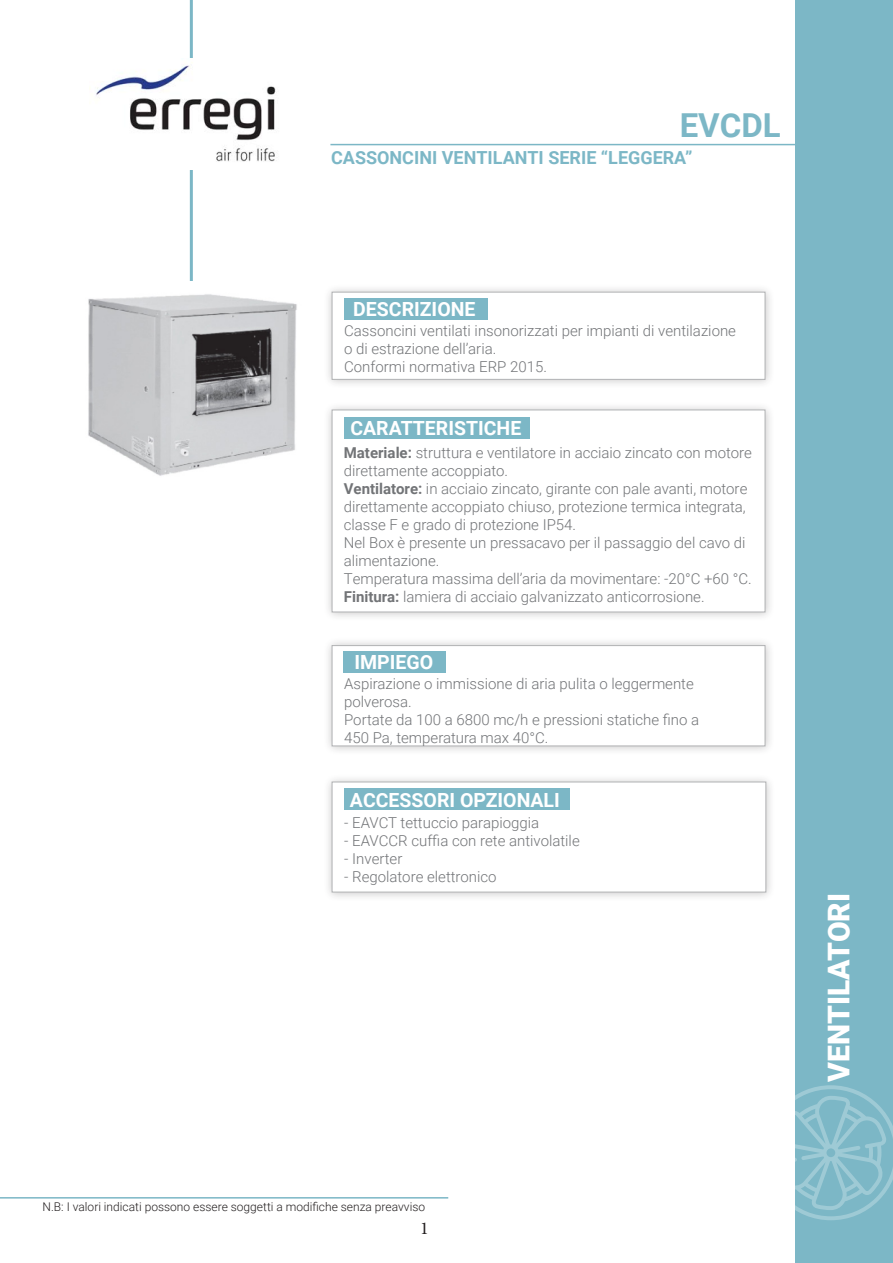
<style>
.page{position:relative;width:893px;height:1263px;background:#fff}
.page>*{position:absolute;margin:0;border:0;box-sizing:border-box;transform-origin:0 0}
.t1{font:700 33px "Roboto";color:#7cb7c6}
.t2{font:900 30px "Roboto";color:#fff}
.t3{font:700 19.5px "Roboto";color:#fff}
.t4{font:700 18px "Roboto";color:#7cb7c6}
.t5{font:18px "Minion Pro";color:#231f20}
.t6{font:300 15px/18px "Roboto";color:#727477}
.t7{font:300 12px "Roboto";color:#231f20}
.s1{font-weight:700}
</style>
<div class="page">
<div style="left:323px;top:773px;width:453px;height:129px;background:#231f20;opacity:.46"></div>
<div style="left:332px;top:782px;width:434px;height:110px;background:#fff"></div>
<div style="left:323px;top:283px;width:452px;height:107px;background:#231f20;opacity:.46"></div>
<div style="left:332px;top:292px;width:433px;height:88px;background:#fff"></div>
<div style="left:795px;top:0;width:98px;height:1263px;background:#7cb7c6"></div>
<hr style="left:330px;top:144px;width:483px;height:1px;background:#7cb7c6">
<hr style="left:190px;top:0;width:3px;height:58px;background:#7cb7c6">
<hr style="left:190px;top:169px;width:3px;height:133px;background:#7cb7c6">
<div style="left:344px;top:298px;width:143px;height:22px;background:#7cb7c6"></div>
<div style="left:344px;top:789px;width:226px;height:21px;background:#7cb7c6"></div>
<img style="left:89px;top:65px;width:187px;height:105px">
<img style="left:88px;top:282px;width:209px;height:194px">
<hr style="left:0;top:1197px;width:448px;height:1px;background:#7cb7c6">
<svg style="left:795px;top:1085px;width:98px;height:135px"></svg>
<div style="left:323px;top:401px;width:452px;height:221px;background:#231f20;opacity:.46"></div>
<div style="left:332px;top:410px;width:433px;height:202px;background:#fff"></div>
<div style="left:344px;top:417px;width:185px;height:22px;background:#7cb7c6"></div>
<div style="left:323px;top:637px;width:452px;height:119px;background:#231f20;opacity:.46"></div>
<div style="left:332px;top:645px;width:433px;height:101px;background:#fff"></div>
<div style="left:344px;top:651px;width:102px;height:22px;background:#7cb7c6"></div>
<p class="t1" style="left:680px;top:102px;width:103px">EVCDL</p>
<p class="t4" style="left:331px;top:145px;width:363px">CASSONCINI VENTILANTI SERIE “LEGGERA”</p>
<p class="t3" style="left:353px;top:295px;width:124px">DESCRIZIONE</p>
<p class="t6" style="left:344px;top:321px;width:393px">Cassoncini ventilati insonorizzati per impianti di ventilazione</p>
<p class="t6" style="left:344px;top:339px;width:154px">o di estrazione dell’aria.</p>
<p class="t6" style="left:344px;top:357px;width:204px">Conformi normativa ERP 2015.</p>
<p class="t3" style="left:350px;top:415px;width:172px">CARATTERISTICHE</p>
<p class="t6" style="left:344px;top:443px;width:410px"><span class="s1">Materiale:</span> struttura e ventilatore in acciaio zincato con motore direttamente accoppiato.</p>
<p class="t6" style="left:344px;top:479px;width:405px;text-align:justify"><span class="s1">Ventilatore:</span> in acciaio zincato, girante con pale avanti, motore direttamente accoppiato chiuso, protezione termica integrata, classe F e grado di protezione IP54.</p>
<p class="t6" style="left:344px;top:533px;width:403px">Nel Box è presente un pressacavo per il passaggio del cavo di alimentazione.</p>
<p class="t6" style="left:344px;top:569px;width:410px">Temperatura massima dell’aria da movimentare: -20°C +60 °C.</p>
<p class="t6" style="left:344px;top:587px;width:362px"><span class="s1">Finitura:</span> lamiera di acciaio galvanizzato anticorrosione.</p>
<p class="t3" style="left:354px;top:648px;width:80px">IMPIEGO</p>
<p class="t6" style="left:344px;top:674px;width:351px">Aspirazione o immissione di aria pulita o leggermente</p>
<p class="t6" style="left:344px;top:692px;width:69px">polverosa.</p>
<p class="t6" style="left:344px;top:710px;width:357px">Portate da 100 a 6800 mc/h e pressioni statiche fino a</p>
<p class="t6" style="left:344px;top:728px;width:206px">450 Pa, temperatura max 40°C.</p>
<p class="t3" style="left:350px;top:786px;width:211px">ACCESSORI OPZIONALI</p>
<p class="t6" style="left:344px;top:813px;width:196px">- EAVCT tettuccio parapioggia</p>
<p class="t6" style="left:344px;top:831px;width:237px">- EAVCCR cuffia con rete antivolatile</p>
<p class="t6" style="left:344px;top:849px;width:60px">- Inverter</p>
<p class="t6" style="left:344px;top:867px;width:154px">- Regolatore elettronico</p>
<p class="t7" style="left:43px;top:1198px;width:384px">N.B: I valori indicati possono essere soggetti a modifiche senza preavviso</p>
<p class="t5" style="left:420px;top:1216px;width:10px">1</p>
<p class="t2" style="left:818px;top:1082px;width:190px;rotate:-90deg">VENTILATORI</p>
</div>
